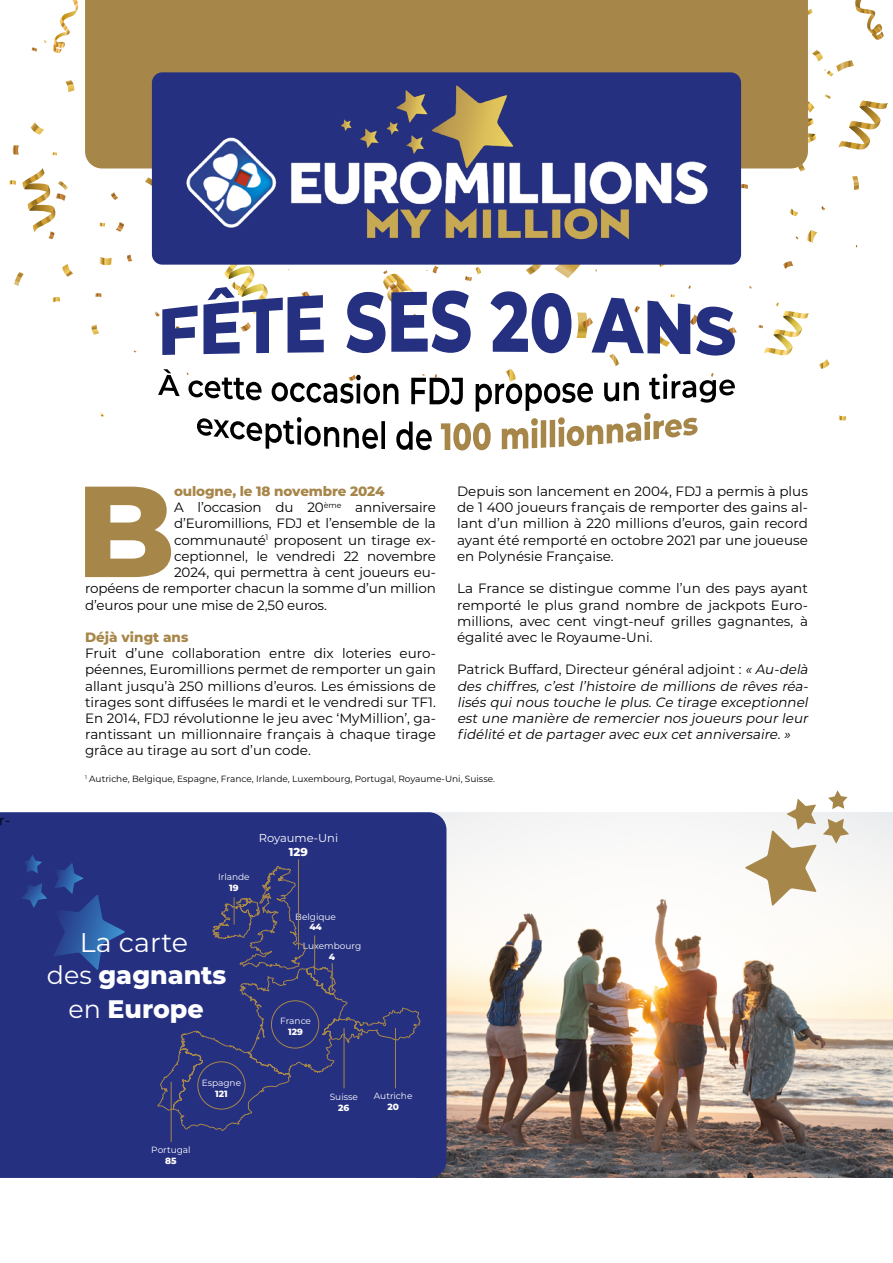
<style>
.page{position:relative;width:893px;height:1263px;background:#fff}
.page>*{position:absolute;margin:0;border:0;box-sizing:border-box;transform-origin:0 0}
.t1{font:800 129.15px "Montserrat";color:#a78649}
.t2{font:27px "Montserrat";color:#fff}
.t3{font:800 25.35px/33.2px "Montserrat";color:#fff;text-align:center}
.t4{font:13.5px/16.2px "Montserrat";letter-spacing:-.01em;color:#000;text-align:justify}
.t5{font:italic 13.5px/16.2px "Montserrat";color:#000;text-align:justify}
.t6{font:800 13.5px "Montserrat";letter-spacing:-.01em;color:#a78649}
.t7{font:11.55px "Montserrat";color:#fff}
.t8{font:800 11.55px "Montserrat";color:#fff}
.t9{font:9px "Montserrat";color:#000}
.t10{font:9px "Montserrat";color:#fff}
.t11{font:800 9px "Montserrat";color:#fff}
.s1{font-style:normal}
.s2{font-weight:400}
</style>
<div class="page">
<img style="left:446px;top:812px;width:447px;height:366px">
<svg style="left:53px;top:0;width:26px;height:53px"></svg>
<svg style="left:14px;top:272px;width:10px;height:14px"></svg>
<svg style="left:31px;top:48px;width:6px;height:4px"></svg>
<svg style="left:12px;top:145px;width:7px;height:10px"></svg>
<svg style="left:62px;top:264px;width:11px;height:13px"></svg>
<svg style="left:9px;top:180px;width:7px;height:5px"></svg>
<svg style="left:52px;top:152px;width:5px;height:3px"></svg>
<svg style="left:65px;top:80px;width:9px;height:12px"></svg>
<svg style="left:31px;top:122px;width:13px;height:13px"></svg>
<svg style="left:52px;top:297px;width:8px;height:6px"></svg>
<svg style="left:22px;top:168px;width:46px;height:71px"></svg>
<svg style="left:90px;top:0;width:798px;height:450px"></svg>
<svg style="left:745px;top:799px;width:71px;height:107px"></svg>
<svg style="left:828px;top:790px;width:19px;height:19px"></svg>
<svg style="left:823px;top:819px;width:26px;height:24px"></svg>
<div style="left:0;top:812px;width:446px;height:366px;background:#253081"></div>
<svg style="left:54px;top:863px;width:71px;height:107px;background:#28418f"></svg>
<svg style="left:23px;top:855px;width:19px;height:18px"></svg>
<svg style="left:21px;top:883px;width:26px;height:25px"></svg>
<div style="left:157px;top:863px;width:264px;height:268px;background:#253081"></div>
<hr style="left:298px;top:859px;width:1px;height:91px;background:#a78649">
<hr style="left:314px;top:935px;width:1px;height:39px;background:#a78649">
<svg style="left:332px;top:963px;width:1px;height:28px"></svg>
<hr style="left:344px;top:1028px;width:1px;height:60px;background:#a78649">
<hr style="left:171px;top:1082px;width:1px;height:60px;background:#a78649">
<hr style="left:395px;top:1028px;width:1px;height:60px;background:#a78649">
<svg style="left:234px;top:897px;width:1px;height:27px"></svg>
<div style="left:271px;top:1000px;width:48px;height:48px;border:1px solid #a78649;border-radius:50%"></div>
<div style="left:197px;top:1061px;width:48px;height:48px;border:1px solid #a78649;border-radius:50%"></div>
<p class="t4" style="left:0;top:812px;width:12px">r-</p>
<h1 class="t1" style="left:76px;top:437px;width:101px">B</h1>
<p class="t6" style="left:174px;top:481px;width:212px">oulogne, le 18 novembre 2024</p>
<p class="t4" style="left:457px;top:483px;width:352px">Depuis son lancement en 2004, FDJ a permis à plus de 1 400 joueurs français de remporter des gains al&shy;lant d’un million à 220 millions d’euros, gain record ayant été remporté en octobre 2021 par une joueuse en Polynésie Française.</p>
<p class="t4" style="left:457px;top:580px;width:352px">La France se distingue comme l’un des pays ayant remporté le plus grand nombre de jackpots Euro&shy;millions, avec cent vingt-neuf grilles gagnantes, à égalité avec le Royaume-Uni.</p>
<p class="t5" style="left:457px;top:661px;width:355px"><span class="s1">Patrick Buffard, Directeur général adjoint :</span> « Au-delà des chiffres, c’est l’histoire de millions de rêves réa&shy;lisés qui nous touche le plus. Ce tirage exceptionnel estune manière de remerciernos joueurs pourleur fidélité etde partageravec eux cetanniversaire.»</p>
<p class="t9" style="left:85px;top:772px;width:412px"><sup>1</sup> Autriche, Belgique, Espagne, France, Irlande, Luxembourg, Portugal, Royaume-Uni, Suisse.</p>
<p class="t4" style="left:174px;top:499px;width:263px">A l’occasion du 20<sup>ème</sup> anniversaire</p>
<p class="t4" style="left:174px;top:515px;width:263px">d’Euromillions, FDJ et l’ensemble de la</p>
<p class="t4" style="left:174px;top:531px;width:263px">communauté<sup>1</sup> proposent un tirage ex-</p>
<p class="t4" style="left:174px;top:547px;width:263px">ceptionnel, le vendredi 22 novembre</p>
<p class="t4" style="left:174px;top:564px;width:263px">2024, qui permettra à cent joueurs eu-</p>
<p class="t4" style="left:85px;top:580px;width:352px">ropéens de remporter chacun la somme d’un million</p>
<p class="t4" style="left:85px;top:596px;width:243px">d’euros pour une mise de 2,50 euros.</p>
<p class="t6" style="left:85px;top:627px;width:105px">Déjà vingt ans</p>
<p class="t4" style="left:85px;top:645px;width:352px">Fruit d’une collaboration entre dix loteries euro&shy;péennes, Euromillions permet de remporter un gain allant jusqu’à 250 millions d’euros. Les émissions de tirages sont diffusées le mardi et le vendredi sur TF1.<br>En 2014, FDJ révolutionne le jeu avec ‘MyMillion’, ga&shy;rantissant un millionnaire français à chaque tirage grâce au tirage au sort d’un code.</p>
<h2 class="t2" style="left:80px;top:923px;width:110px">La carte</h2>
<p class="t10" style="left:218px;top:870px;width:33px">Irlande</p>
<p class="t11" style="left:229px;top:881px;width:11px">19</p>
<h3 class="t3" style="left:47px;top:957px;width:181px"><span class="s2">des</span> gagnants <span class="s2">en</span> Europe</h3>
<p class="t7" style="left:259px;top:830px;width:81px">Royaume-Uni</p>
<p class="t8" style="left:289px;top:843px;width:20px">129</p>
<p class="t10" style="left:295px;top:910px;width:42px">Belgique</p>
<p class="t11" style="left:309px;top:921px;width:14px">44</p>
<p class="t10" style="left:303px;top:940px;width:60px">Luxembourg</p>
<p class="t11" style="left:329px;top:950px;width:8px">4</p>
<p class="t10" style="left:280px;top:1014px;width:32px">France</p>
<p class="t11" style="left:288px;top:1025px;width:16px">129</p>
<p class="t10" style="left:202px;top:1077px;width:41px">Espagne</p>
<p class="t11" style="left:215px;top:1087px;width:14px">121</p>
<p class="t10" style="left:151px;top:1144px;width:41px">Portugal</p>
<p class="t11" style="left:165px;top:1154px;width:13px">85</p>
<p class="t10" style="left:330px;top:1091px;width:30px">Suisse</p>
<p class="t11" style="left:338px;top:1101px;width:13px">26</p>
<p class="t10" style="left:374px;top:1089px;width:40px">Autriche</p>
<p class="t11" style="left:387px;top:1100px;width:13px">20</p>
</div>
